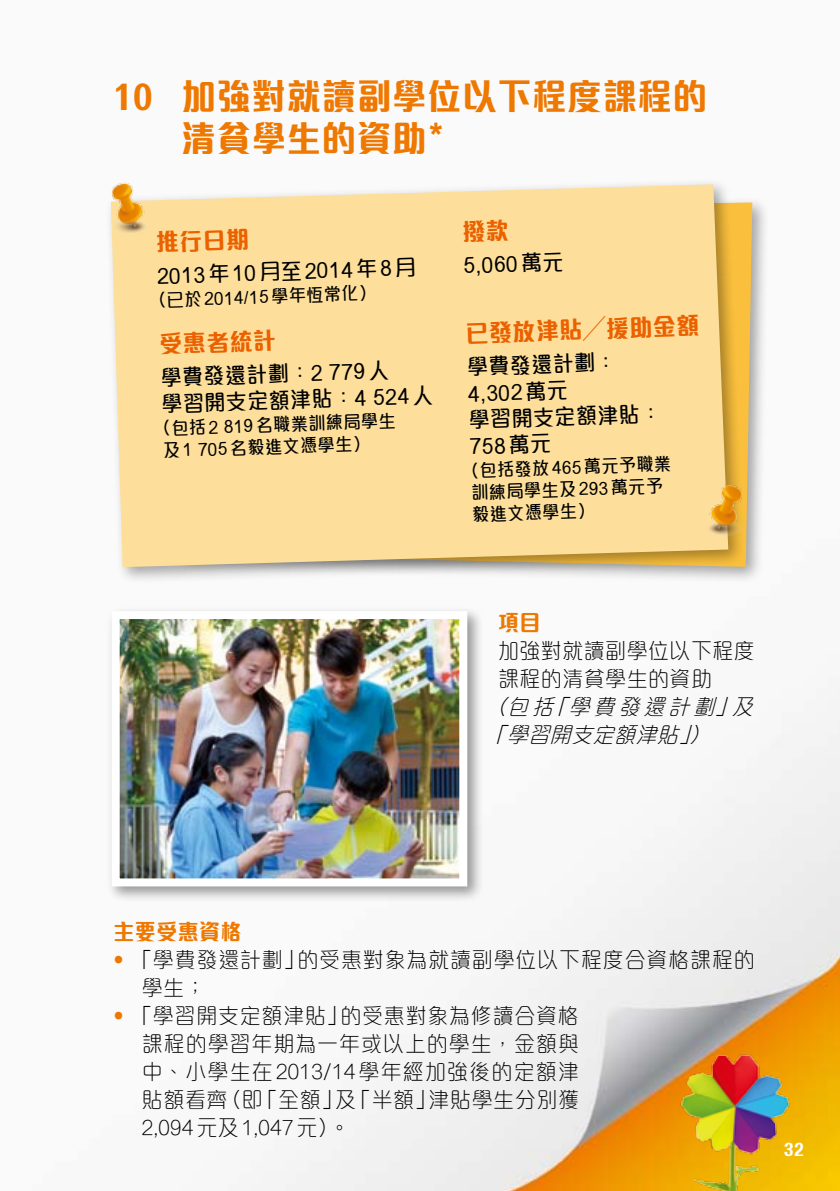
<style>
.page{position:relative;width:840px;height:1191px;background:#fff}
.page>*{position:absolute;margin:0;border:0;box-sizing:border-box;transform-origin:0 0}
.t1{font:800 36px/42px "M Elle HK";letter-spacing:.025em;color:#ee7800;scale:.95 1}
.t2{font:800 24px "M Elle HK";color:#eb6100;scale:.95 1}
.t3{font:300 22px/28px "M Elle HK";letter-spacing:.045em;color:#000;scale:.95 1}
.t4{font:500 22px/26.4px "M Elle HK";color:#000;scale:.95 1}
.t5{font:italic 300 22px/28px "M Elle HK";color:#000;scale:.95 1}
.t6{font:300 22px/28px "M Elle HK";letter-spacing:.025em;color:#000;scale:.95 1}
.t7{font:800 22px "M Elle HK";letter-spacing:.025em;color:#ee7800;scale:.95 1}
.t8{font:500 18px/22px "M Elle HK";color:#000;scale:.95 1}
.t9{font:800 18px "M Elle HK";color:#fff;scale:.95 1}
.s1{color:#ee7800}
</style>
<div class="page">
<img style="left:250px;top:688px;width:589px;height:503px">
<img style="left:675px;top:1037px;width:121px;height:154px">
<div style="left:174px;top:196px;width:595px;height:388px;background:#000;opacity:.35"></div>
<div style="left:104px;top:178px;width:641px;height:407px;background:#000;opacity:.35"></div>
<div style="left:111px;top:184px;width:616px;height:383px;background:#fddf9b"></div>
<img style="left:104px;top:178px;width:55px;height:69px">
<img style="left:694px;top:472px;width:70px;height:77px">
<div style="left:106px;top:606px;width:378px;height:297px;background:#000;opacity:.4"></div>
<img style="left:121px;top:620px;width:337px;height:257px">
<div style="left:112px;top:611px;width:355px;height:275px;border:8px solid #fff"></div>
<svg style="left:463px;top:219px;width:44px;height:23px"></svg>
<h1 class="t1" style="left:181px;top:77px;width:554px;text-indent:-68px">10 加強對就讀副學位以下程度課程的清貧學生的資助*</h1>
<p class="t2" style="left:155px;top:230px;width:99px;rotate:-2deg">推行日期</p>
<p class="t4" style="left:157px;top:262px;width:274px;rotate:-2deg">2013年10月至2014年8月</p>
<p class="t8" style="left:149px;top:289px;width:240px;rotate:-2deg">（已於2014/15學年恆常化）</p>
<p class="t2" style="left:159px;top:332px;width:124px;rotate:-2deg">受惠者統計</p>
<p class="t4" style="left:160px;top:364px;width:287px;rotate:-2deg">學費發還計劃：2 779人<br>學習開支定額津貼：4 524人</p>
<p class="t8" style="left:162px;top:417px;width:247px;text-indent:-9px;rotate:-2deg">（包括2 819名職業訓練局學生及1 705名毅進文憑學生）</p>
<p class="t4" style="left:463px;top:252px;width:107px;rotate:-2deg">5,060萬元</p>
<p class="t2" style="left:465px;top:322px;width:247px;rotate:-2deg">已發放津貼╱援助金額</p>
<p class="t4" style="left:466px;top:353px;width:204px;rotate:-2deg">學費發還計劃：<br>4,302萬元<br>學習開支定額津貼：<br>758萬元</p>
<p class="t8" style="left:470px;top:459px;width:212px;text-indent:-9px;rotate:-2deg">（包括發放465萬元予職業訓練局學生及293萬元予毅進文憑學生）</p>
<p class="t7" style="left:497px;top:611px;width:46px">項目</p>
<p class="t6" style="left:497px;top:636px;width:272px">加強對就讀副學位以下程度課程的清貧學生的資助</p>
<p class="t5" style="left:485px;top:692px;width:289px">（包括「學費發還計劃」及「學習開支定額津貼」）</p>
<p class="t7" style="left:113px;top:921px;width:136px">主要受惠資格</p>
<p class="t3" style="left:142px;top:945px;width:646px;text-indent:-34px"><span class="s1">•</span> 「學費發還計劃」的受惠對象為就讀副學位以下程度合資格課程的學生；</p>
<p class="t3" style="left:142px;top:1001px;width:461px;text-align:justify;text-indent:-34px"><span class="s1">•</span> 「學習開支定額津貼」的受惠對象為修讀合資格課程的學習年期為一年或以上的學生，金額與中、小學生在2013/14學年經加強後的定額津貼額看齊（即「全額」及「半額」津貼學生分別獲2,094 元及 1,047 元）。</p>
<p class="t9" style="left:783px;top:1140px;width:22px">32</p>
</div>
